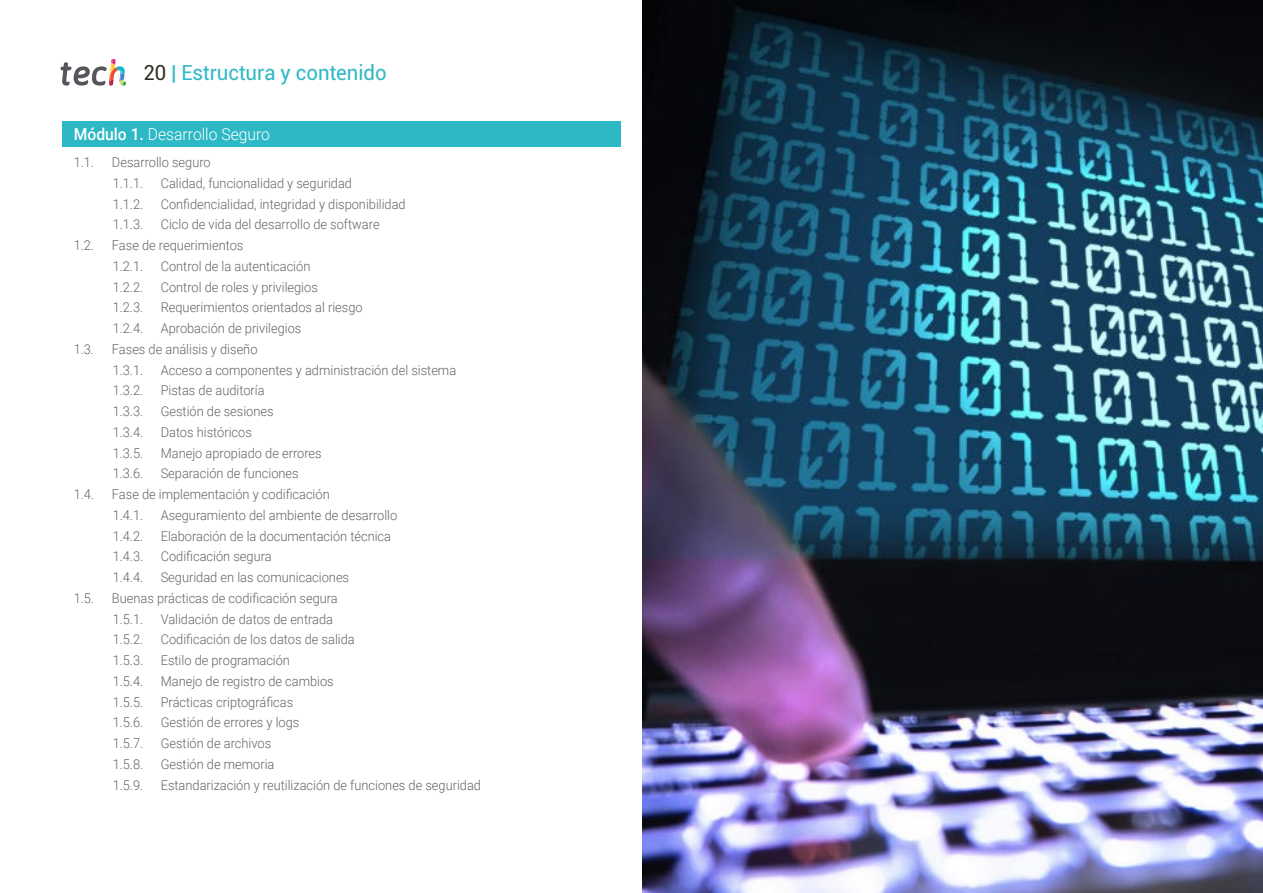
<style>
.page{position:relative;width:1263px;height:893px;background:#fff}
.page>*{position:absolute;margin:0;border:0;box-sizing:border-box;transform-origin:0 0}
.t1{font:21px "Roboto";color:#2db8c5}
.t2{font:300 16.5px "Roboto";color:#fff;scale:.95 1}
.t3{font:300 13.5px/20.7px "Roboto";color:#61646a;scale:.95 1}
.s1{color:#312e20}
.s2{font-weight:500}
</style>
<div class="page">
<div style="left:63px;top:121px;width:558px;height:25px;background:#2db8c5"></div>
<svg style="left:61px;top:59px;width:65px;height:27px"></svg>
<img style="left:642px;top:0;width:621px;height:893px">
<h1 class="t1" style="left:144px;top:57px;width:245px"><span class="s1">20</span> | Estructura y contenido</h1>
<p class="t2" style="left:74px;top:123px;width:208px"><span class="s2">Módulo 1.</span> Desarrollo Seguro</p>
<p class="t3" style="left:74px;top:151px;width:23px">1.1.</p>
<p class="t3" style="left:112px;top:151px;width:105px">Desarrollo seguro<br>1.1.1.</p>
<p class="t3" style="left:161px;top:172px;width:203px">Calidad, funcionalidad y seguridad</p>
<p class="t3" style="left:113px;top:193px;width:34px">1.1.2.</p>
<p class="t3" style="left:161px;top:193px;width:259px">Confidencialidad, integridad y disponibilidad</p>
<p class="t3" style="left:113px;top:214px;width:34px">1.1.3.</p>
<p class="t3" style="left:161px;top:214px;width:232px">Ciclo de vida del desarrollo de software</p>
<p class="t3" style="left:74px;top:234px;width:23px">1.2.</p>
<p class="t3" style="left:112px;top:234px;width:140px">Fase de requerimientos<br>1.2.1.</p>
<p class="t3" style="left:161px;top:255px;width:159px">Control de la autenticación</p>
<p class="t3" style="left:113px;top:276px;width:34px">1.2.2.</p>
<p class="t3" style="left:161px;top:276px;width:167px">Control de roles y privilegios</p>
<p class="t3" style="left:113px;top:297px;width:34px">1.2.3.</p>
<p class="t3" style="left:161px;top:297px;width:214px">Requerimientos orientados al riesgo</p>
<p class="t3" style="left:113px;top:317px;width:34px">1.2.4.</p>
<p class="t3" style="left:161px;top:317px;width:150px">Aprobación de privilegios</p>
<p class="t3" style="left:74px;top:338px;width:23px">1.3.</p>
<p class="t3" style="left:112px;top:338px;width:155px">Fases de análisis y diseño<br>1.3.1.</p>
<p class="t3" style="left:161px;top:359px;width:312px">Acceso a componentes y administración del sistema</p>
<p class="t3" style="left:113px;top:380px;width:34px">1.3.2.</p>
<p class="t3" style="left:161px;top:380px;width:111px">Pistas de auditoría</p>
<p class="t3" style="left:113px;top:400px;width:34px">1.3.3.</p>
<p class="t3" style="left:161px;top:400px;width:120px">Gestión de sesiones</p>
<p class="t3" style="left:113px;top:421px;width:34px">1.3.4.</p>
<p class="t3" style="left:161px;top:421px;width:97px">Datos históricos</p>
<p class="t3" style="left:113px;top:442px;width:34px">1.3.5.</p>
<p class="t3" style="left:161px;top:442px;width:171px">Manejo apropiado de errores</p>
<p class="t3" style="left:113px;top:463px;width:34px">1.3.6.</p>
<p class="t3" style="left:161px;top:463px;width:147px">Separación de funciones</p>
<p class="t3" style="left:74px;top:483px;width:23px">1.4.</p>
<p class="t3" style="left:112px;top:483px;width:231px">Fase de implementación y codificación<br>1.4.1.</p>
<p class="t3" style="left:161px;top:504px;width:251px">Aseguramiento del ambiente de desarrollo</p>
<p class="t3" style="left:113px;top:525px;width:34px">1.4.2.</p>
<p class="t3" style="left:161px;top:525px;width:244px">Elaboración de la documentación técnica</p>
<p class="t3" style="left:113px;top:546px;width:34px">1.4.3.</p>
<p class="t3" style="left:161px;top:546px;width:118px">Codificación segura</p>
<p class="t3" style="left:113px;top:566px;width:34px">1.4.4.</p>
<p class="t3" style="left:161px;top:566px;width:200px">Seguridad en las comunicaciones</p>
<p class="t3" style="left:74px;top:587px;width:23px">1.5.</p>
<p class="t3" style="left:112px;top:587px;width:239px">Buenas prácticas de codificación segura<br>1.5.1.</p>
<p class="t3" style="left:161px;top:608px;width:183px">Validación de datos de entrada</p>
<p class="t3" style="left:113px;top:629px;width:34px">1.5.2.</p>
<p class="t3" style="left:161px;top:629px;width:206px">Codificación de los datos de salida</p>
<p class="t3" style="left:113px;top:649px;width:34px">1.5.3.</p>
<p class="t3" style="left:161px;top:649px;width:138px">Estilo de programación</p>
<p class="t3" style="left:113px;top:670px;width:34px">1.5.4.</p>
<p class="t3" style="left:161px;top:670px;width:184px">Manejo de registro de cambios</p>
<p class="t3" style="left:113px;top:691px;width:34px">1.5.5.</p>
<p class="t3" style="left:161px;top:691px;width:141px">Prácticas criptográficas</p>
<p class="t3" style="left:113px;top:712px;width:34px">1.5.6.</p>
<p class="t3" style="left:161px;top:712px;width:148px">Gestión de errores y logs</p>
<p class="t3" style="left:113px;top:732px;width:34px">1.5.7.</p>
<p class="t3" style="left:161px;top:732px;width:118px">Gestión de archivos</p>
<p class="t3" style="left:113px;top:753px;width:34px">1.5.8.</p>
<p class="t3" style="left:161px;top:753px;width:121px">Gestión de memoria</p>
<p class="t3" style="left:113px;top:774px;width:34px">1.5.9.</p>
<p class="t3" style="left:161px;top:774px;width:339px">Estandarización y reutilización de funciones de seguridad</p>
</div>
